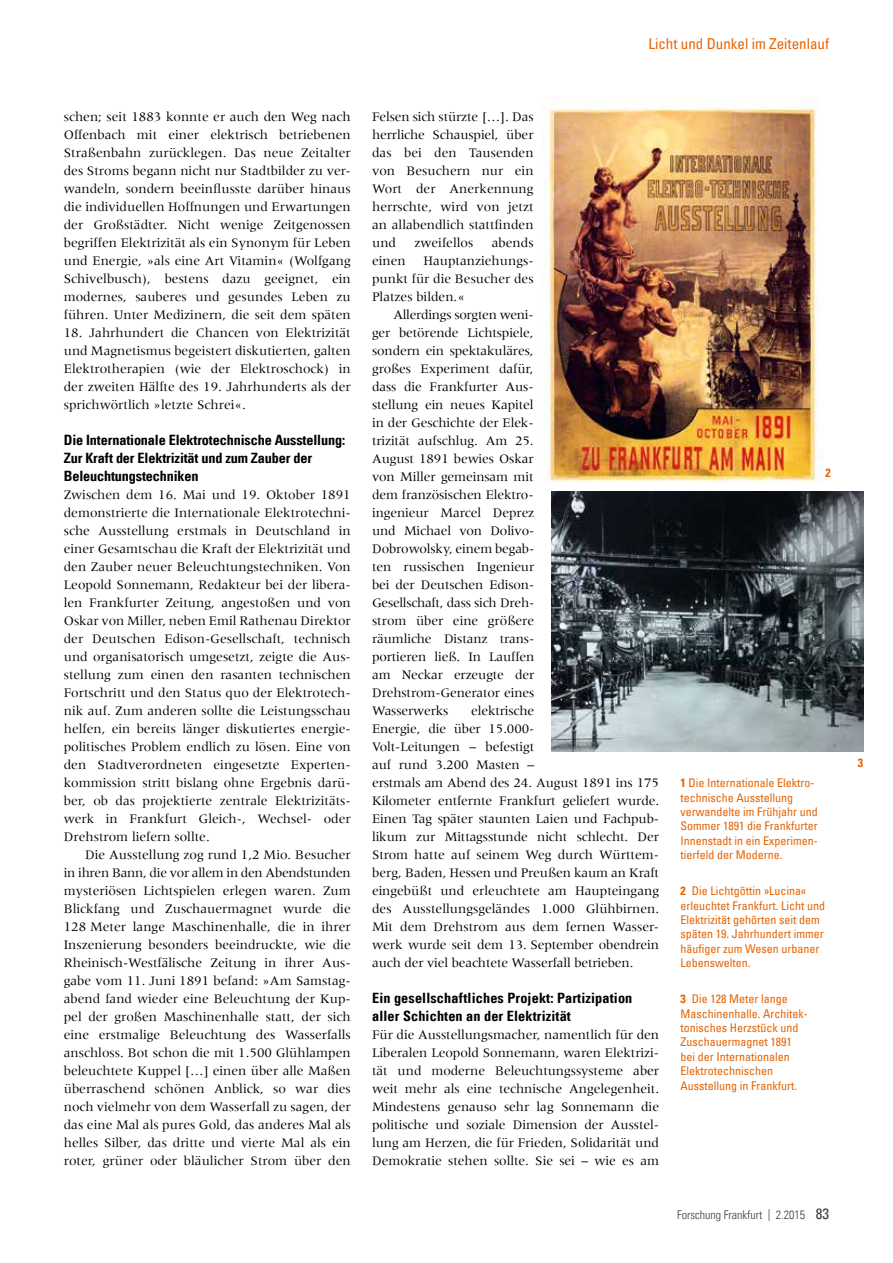
<style>
.page{position:relative;width:893px;height:1263px;background:#fff}
.page>*{position:absolute;margin:0;border:0;box-sizing:border-box;transform-origin:0 0}
.t1{font:condensed 15px "Univers Com 57";color:#e56302}
.t2{font:14.25px/18px "Univers Com 67 Bold Cond";letter-spacing:-.01em;color:#000}
.t3{font:14.25px/18px "Univers Com 67 Bold Cond";letter-spacing:.01em;color:#000}
.t4{font:13.5px/18px "Meridien";letter-spacing:-.01em;color:#000;text-align:justify}
.t5{font:condensed 12px/14.4px "Univers Com 57";color:#e56302}
.t6{font:12px "Univers Com 47 Light Cond";color:#3b3b3a}
.t7{font:12px "Univers Com 67 Bold Cond";color:#e56302}
.s1{font-family:"Univers Com 67 Bold Cond";font-stretch:normal}
.s2{font-family:"Univers Com 57";font-stretch:condensed;font-size:15px}
</style>
<div class="page">
<img style="left:543px;top:96px;width:276px;height:387px">
<img style="left:551px;top:491px;width:312px;height:260px">
<p class="t1" style="left:648px;top:34px;width:182px">Licht und Dunkel im Zeitenlauf</p>
<p class="t4" style="left:64px;top:108px;width:289px">schen; seit 1883 konnte er auch den Weg nach Offenbach mit einer elektrisch betriebenen Straßenbahn zurücklegen. Das neue Zeitalter des Stroms begann nicht nur Stadtbilder zu ver&shy;wandeln, sondern beeinflusste darüber hinaus die individuellen Hoffnungen und Erwartungen der Großstädter. Nicht wenige Zeitgenossen begriffen Elektrizität als ein Synonym für Leben und Energie, »als eine Art Vitamin« (Wolfgang Schivelbusch), bestens dazu geeignet, ein modernes, sauberes und gesundes Leben zu führen. Unter Medizinern, die seit dem späten</p>
<p class="t4" style="left:64px;top:324px;width:289px">18. Jahrhundert die Chancen von Elektrizität und Magnetismus begeistert diskutierten, galten Elektrotherapien (wie der Elektroschock) in der zweiten Hälfte des 19. Jahrhunderts als der sprichwörtlich »letzte Schrei«.</p>
<p class="t2" style="left:64px;top:431px;width:283px">Die Internationale Elektrotechnische Ausstellung:<br>Zur Kraft der Elektrizität und zum Zauber der<br>Beleuchtungstechniken</p>
<p class="t4" style="left:64px;top:486px;width:289px">Zwischen dem 16. Mai und 19. Oktober 1891 demonstrierte die Internationale Elektrotechni&shy;sche Ausstellung erstmals in Deutschland in einer Gesamtschau die Kraft der Elektrizität und den Zauber neuer Beleuchtungstechniken. Von Leopold Sonnemann, Redakteur bei der libera&shy;len Frankfurter Zeitung, angestoßen und von Oskar von Miller, neben Emil Rathenau Direktor der Deutschen Edison- Gesellschaft, technisch und organisatorisch umgesetzt, zeigte die Aus&shy;stellung zum einen den rasanten technischen Fortschritt und den Status quo der Elektrotech&shy;nik auf. Zum anderen sollte die Leistungsschau helfen, ein bereits länger diskutiertes energie&shy;politisches Problem endlich zu lösen. Eine von den Stadtverordneten eingesetzte Experten&shy;kommission stritt bislang ohne Ergebnis darü&shy;ber, ob das projektierte zentrale Elektrizitäts&shy;werk in Frankfurt Gleich- , Wechsel- oder Drehstrom liefern sollte.</p>
<p class="t4" style="left:64px;top:846px;width:289px;text-indent:21px">Die Ausstellung zog rund 1,2 Mio. Besucher in ihren Bann, die vor allem in den Abendstunden mysteriösen Lichtspielen erlegen waren. Zum Blickfang und Zuschauermagnet wurde die 128 Meter lange Maschinenhalle, die in ihrer Inszenierung besonders beeindruckte, wie die Rheinisch- Westfälische Zeitung in ihrer Aus&shy;gabe vom 11. Juni 1891 befand: »Am Samstag&shy;abend fand wieder eine Beleuchtung der Kup&shy;pel der großen Maschinenhalle statt, der sich eine erstmalige Beleuchtung des Wasserfalls anschloss. Bot schon die mit 1.500 Glühlampen beleuchtete Kuppel […] einen über alle Maßen überraschend schönen Anblick, so war dies noch vielmehr von dem Wasserfall zu sagen, der das eine Mal als pures Gold, das anderes Mal als helles Silber, das dritte und vierte Mal als ein roter, grüner oder bläulicher Strom über den</p>
<p class="t4" style="left:372px;top:107px;width:163px">Felsen sich stürzte […]. Das herrliche Schauspiel, über das bei den Tausenden von Besuchern nur ein Wort der Anerkennung herrschte, wird von jetzt an allabendlich stattfinden und</p>
<p class="t4" style="left:415px;top:233px;width:60px">zweifellos</p>
<p class="t4" style="left:492px;top:233px;width:43px">abends</p>
<p class="t4" style="left:372px;top:251px;width:163px;text-indent:51px">Hauptanziehungs&shy;punkt für die Besucher des Platzes bilden.«</p>
<p class="t4" style="left:372px;top:305px;width:164px;text-align:left;text-indent:21px">Allerdings sorgten weni&shy;ger betörende Lichtspiele, sondern ein spektakuläres, großes Experiment dafür, dass die Frankfurter Aus&shy;stellung ein neues Kapitel in der Geschichte der Elek&shy;trizität aufschlug. Am 25.<br>August 1891 bewies Oskar von Miller gemeinsam mit dem französischen Elektro&shy;ingenieur Marcel Deprez und Michael von Dolivo-<br>Dobrowolsky, einem begab&shy;ten russischen Ingenieur bei der Deutschen Edison-<br>Gesellschaft, dass sich Dreh&shy;strom über eine größere räumliche Distanz trans&shy;portieren ließ. In Lauffen am Neckar erzeugte der<br>Drehstrom- Generator eines<br>Wasserwerks</p>
<p class="t4" style="left:372px;top:251px;width:35px">einen</p>
<p class="t4" style="left:372px;top:701px;width:289px;text-align:left;text-indent:99px">elektrische<br>Energie, die über 15.000-<br>Volt- Leitungen – befestigt<br>auf rund 3.200 Masten –<br>erstmals am Abend des 24. August 1891 ins 175<br>Kilometer entfernte Frankfurt geliefert wurde.<br>Einen Tag später staunten Laien und Fachpub&shy;likum zur Mittagsstunde nicht schlecht. Der Strom hatte auf seinem Weg durch Württem&shy;berg, Baden, Hessen und Preußen kaum an Kraft eingebüßt und erleuchtete am Haupteingang des Ausstellungsgeländes 1.000 Glühbirnen.<br>Mit dem Drehstrom aus dem fernen Wasser&shy;werk wurde seit dem 13. September obendrein auch der viel beachtete Wasserfall betrieben.</p>
<p class="t3" style="left:372px;top:989px;width:262px">Ein gesellschaftliches Projekt: Partizipation aller Schichten an der Elektrizität</p>
<p class="t4" style="left:372px;top:1026px;width:289px">Für die Ausstellungsmacher, namentlich für den Liberalen Leopold Sonnemann, waren Elektrizi&shy;tät und moderne Beleuchtungssysteme aber weit mehr als eine technische Angelegenheit.<br>Mindestens genauso sehr lag Sonnemann die politische und soziale Dimension der Ausstel&shy;lung am Herzen, die für Frieden, Solidarität und Demokratie stehen sollte. Sie sei – wie es am</p>
<p class="t7" style="left:826px;top:465px;width:7px">2</p>
<p class="t5" style="left:680px;top:775px;width:139px"><span class="s1">1</span> Die Internationale Elektro&shy;technische Ausstellung verwandelte im Frühjahr und<br>Sommer 1891 die Frankfurter<br>Innenstadt in ein Experimen&shy;tierfeld der Moderne.</p>
<p class="t5" style="left:680px;top:883px;width:146px"><span class="s1">2</span> Die Lichtgöttin »Lucina« erleuchtet Frankfurt. Licht und<br>Elektrizität gehörten seit dem späten 19. Jahrhundert immer häufiger zum Wesen urbaner<br>Lebenswelten.</p>
<p class="t5" style="left:680px;top:991px;width:127px"><span class="s1">3</span> Die 128 Meter lange<br>Maschinenhalle. Architek&shy;tonisches Herzstück und<br>Zuschauermagnet 1891 bei der Internationalen<br>Elektrotechnischen<br>Ausstellung in Frankfurt.</p>
<p class="t6" style="left:677px;top:1208px;width:153px">Forschung Frankfurt | 2.2015 <span class="s2">83</span></p>
<p class="t7" style="left:858px;top:755px;width:7px">3</p>
</div>
